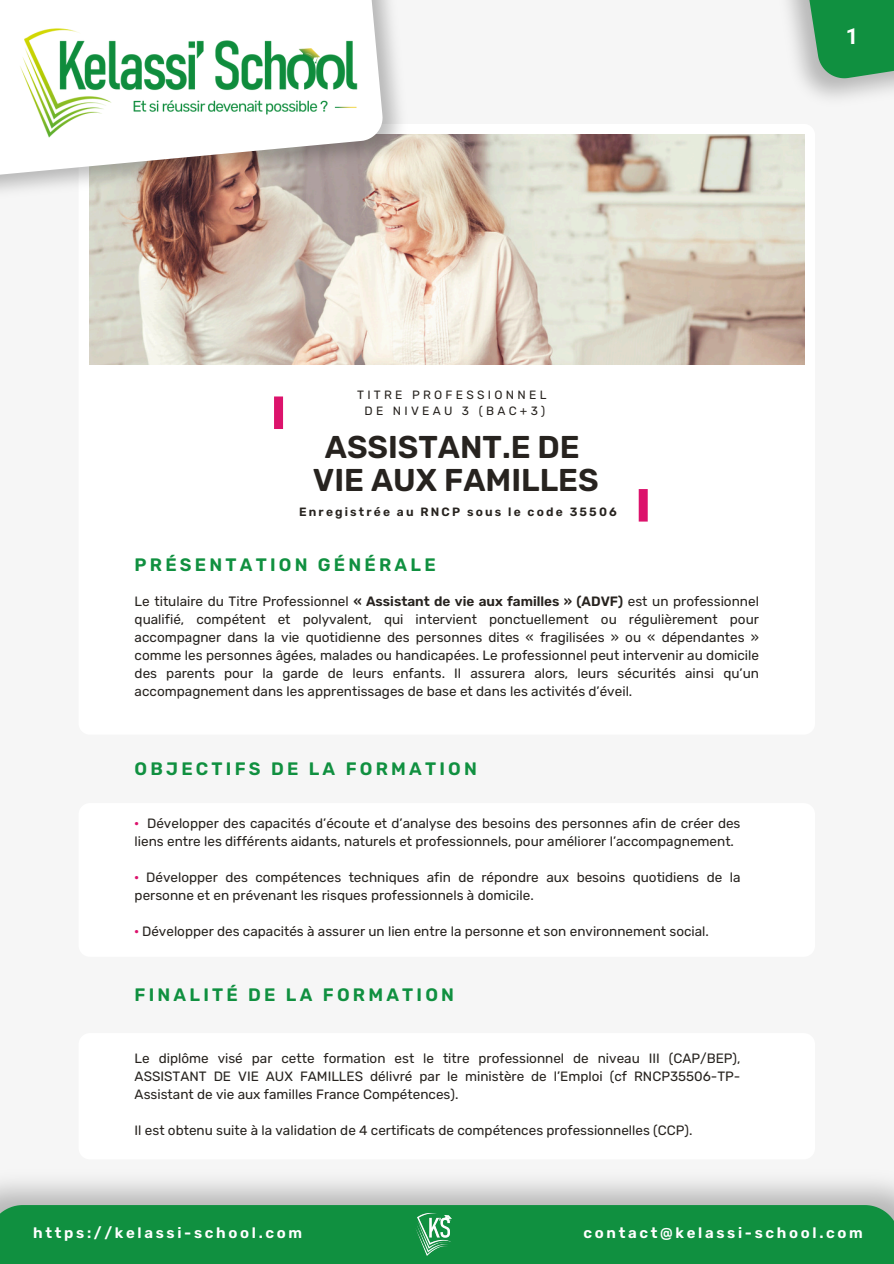
<style>
.page{position:relative;width:894px;height:1264px;background:#fff}
.page>*{position:absolute;margin:0;border:0;box-sizing:border-box;transform-origin:0 0}
.t1{font:600 31.5px/32.7px "Rubik";color:#27231f;text-align:center}
.t2{font:700 21.9px "Roboto";color:#fff}
.t3{font:600 18px "Rubik";letter-spacing:.18em;color:#109040}
.t4{font:600 15px "Rubik";letter-spacing:.18em;color:#fff}
.t5{font:13.5px/18px "Rubik";color:#27231f;text-align:justify}
.t6{font:12px/16px "Rubik";letter-spacing:.275em;color:#27231f;text-align:center}
.t7{font:600 12px "Rubik";letter-spacing:.18em;color:#27231f}
.s1{font-weight:600}
.s2{font-weight:600;color:#dc136c}
</style>
<div class="page">
<div style="left:0;top:0;width:893px;height:1263px;background:#f6f6f6"></div>
<svg style="left:783px;top:0;width:110px;height:82px;background:#58aa76"></svg>
<div style="left:79px;top:124px;width:735px;height:610px;background:#fff;border-radius:11px"></div>
<img style="left:89px;top:134px;width:715px;height:230px">
<div style="left:79px;top:803px;width:735px;height:153px;background:#fff;border-radius:11px"></div>
<img style="left:89px;top:0;width:331px;height:230px">
<svg style="left:0;top:0;width:384px;height:196px"></svg>
<img style="left:5px;top:6px;width:367px;height:140px">
<div style="left:0;top:1204px;width:893px;height:59px;background:#109040"></div>
<img style="left:406px;top:1207px;width:54px;height:51px">
<div style="left:274px;top:396px;width:9px;height:33px;background:#dc136c"></div>
<div style="left:638px;top:489px;width:9px;height:32px;background:#dc136c"></div>
<div style="left:79px;top:1033px;width:735px;height:126px;background:#fff;border-radius:11px"></div>
<h6 class="t2" style="left:845px;top:24px;width:14px">1</h6>
<h2 class="t6" style="left:357px;top:386px;width:191px">TITRE PROFESSIONNEL<br>DE NIVEAU 3 (BAC+3)</h2>
<p class="t1" style="left:313px;top:431px;width:287px">ASSISTANT.E DE<br>VIE AUX FAMILLES</p>
<h4 class="t7" style="left:299px;top:505px;width:319px">Enregistrée au RNCP sous le code 35506</h4>
<p class="t3" style="left:135px;top:554px;width:302px">PRÉSENTATION GÉNÉRALE</p>
<p class="t5" style="left:135px;top:592px;width:625px">Le titulaire du Titre Professionnel <span class="s1">« Assistant de vie aux familles » (ADVF)</span> est un professionnel qualifié, compétent et polyvalent, qui intervient ponctuellement ou régulièrement pour accompagner dans la vie quotidienne des personnes dites « fragilisées » ou « dépendantes » comme les personnes âgées, malades ou handicapées. Le professionnel peut intervenir au domicile des parents pour la garde de leurs enfants. Il assurera alors, leurs sécurités ainsi qu’un accompagnement dans les apprentissages de base et dans les activités d’éveil.</p>
<p class="t3" style="left:135px;top:757px;width:344px">OBJECTIFS DE LA FORMATION</p>
<p class="t5" style="left:135px;top:814px;width:607px"><span class="s2">·</span> Développer des capacités d’écoute et d’analyse des besoins des personnes afin de créer des liens entre les différents aidants, naturels et professionnels, pour améliorer l’accompagnement.</p>
<p class="t5" style="left:135px;top:868px;width:607px"><span class="s2">·</span> Développer des compétences techniques afin de répondre aux besoins quotidiens de la personne et en prévenant les risques professionnels à domicile.</p>
<p class="t5" style="left:135px;top:922px;width:575px"><span class="s2">·</span> Développer des capacités à assurer un lien entre la personne et son environnement social.</p>
<h2 class="t3" style="left:135px;top:983px;width:321px">FINALITÉ DE LA FORMATION</h2>
<h5 class="t5" style="left:135px;top:1049px;width:607px">Le diplôme visé par cette formation est le titre professionnel de niveau III (CAP/BEP), ASSISTANT DE VIE AUX FAMILLES délivré par le ministère de l’Emploi (cf RNCP35506-TP-Assistant de vie aux familles France Compétences).</h5>
<h5 class="t5" style="left:135px;top:1121px;width:559px">Il est obtenu suite à la validation de 4 certificats de compétences professionnelles (CCP).</h5>
<p class="t4" style="left:33px;top:1224px;width:270px">https://kelassi-school.com</p>
<h1 class="t4" style="left:583px;top:1224px;width:281px">contact@kelassi-school.com</h1>
</div>
